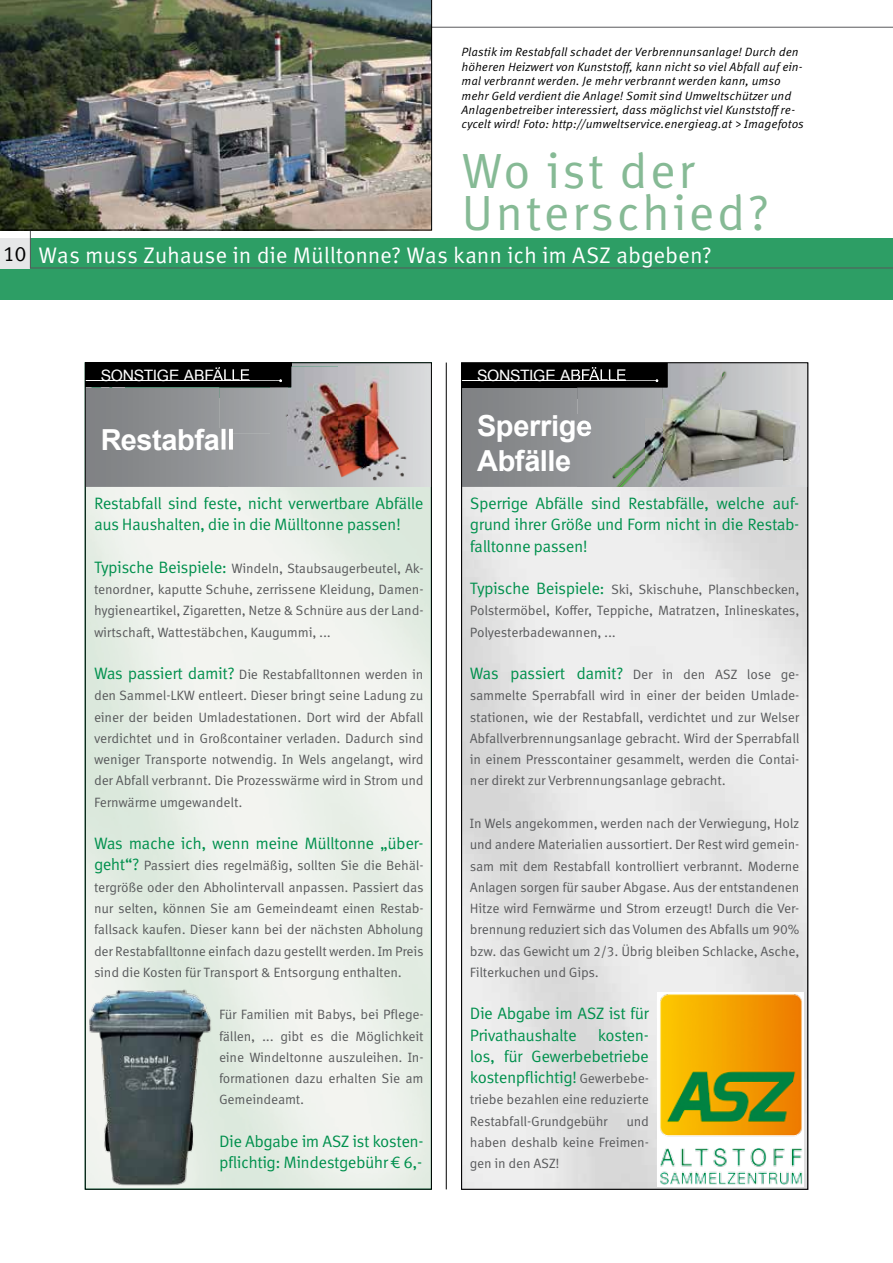
<style>
.page{position:relative;width:893px;height:1263px;background:#fff}
.page>*{position:absolute;margin:0;border:0;box-sizing:border-box;transform-origin:0 0}
.t1{font:49.5px/42px "Meta Correspondence OT";letter-spacing:.04em;color:#86ba95}
.t2{font:700 28.95px/34.8px "Arial";letter-spacing:-.015em;color:#fff}
.t3{font:22.5px "Meta Correspondence OT";letter-spacing:-.01em;color:#fff}
.t4{font:21px "Meta Correspondence OT";color:#000}
.t5{font:16.5px/21.3px "Meta Correspondence OT";letter-spacing:-.03em;color:#00904d}
.t6{font:15.75px "Arial";letter-spacing:-.025em;color:#fff}
.t7{font:13.5px/21.3px "Meta Correspondence OT";letter-spacing:-.015em;color:#58595b;text-align:justify}
.t8{font:italic 12px/14.4px "Meta Correspondence OT";color:#000}
.s1{font-size:16.5px;color:#00904d}
.s2{font-size:13.5px;color:#58595b}
</style>
<div class="page">
<div style="left:0;top:238px;width:893px;height:62px;background:#2d9e65"></div>
<div style="left:0;top:238px;width:30px;height:30px;background:#e6e7e8"></div>
<svg style="left:30px;top:27px;width:863px;height:241px"></svg>
<svg style="left:463px;top:387px;width:114px;height:100px;background:#86888a"></svg>
<div style="left:461px;top:363px;width:206px;height:24px;background:#000"></div>
<hr style="left:461px;top:380px;width:196px;height:1px;background:#fff">
<img style="left:663px;top:365px;width:143px;height:122px">
<img style="left:577px;top:387px;width:86px;height:32px">
<img style="left:586px;top:419px;width:77px;height:68px">
<img style="left:663px;top:365px;width:4px;height:22px">
<img style="left:577px;top:367px;width:49px;height:13px">
<svg style="left:652px;top:374px;width:13px;height:13px"></svg>
<img style="left:577px;top:415px;width:14px;height:27px">
<img style="left:660px;top:994px;width:143px;height:191px">
<hr style="left:446px;top:363px;width:1px;height:826px;background:#000">
<svg style="left:87px;top:365px;width:343px;height:122px;background:#8f8a8a"></svg>
<img style="left:219px;top:428px;width:14px;height:22px">
<img style="left:87px;top:988px;width:127px;height:199px">
<img style="left:0;top:0;width:432px;height:230px">
<h3 class="t4" style="left:4px;top:242px;width:25px">10</h3>
<p class="t8" style="left:462px;top:45px;width:344px">Plastik im Restabfall schadet der Verbrennunsanlage! Durch den höheren Heizwert von Kunststoff, kann nicht so viel Abfall auf ein&shy;mal verbrannt werden. Je mehr verbrannt werden kann, umso mehr Geld verdient die Anlage! Somit sind Umweltschützer und Anlagenbetreiber interessiert, dass möglichst viel Kunststoff re&shy;cycelt wird! Foto: http://umweltservice.energieag.at &gt; Imagefotos</p>
<h1 class="t1" style="left:462px;top:151px;width:310px">Wo ist der<br>Unterschied?</h1>
<h3 class="t3" style="left:38px;top:242px;width:675px">Was muss Zuhause in die Mülltonne? Was kann ich im ASZ abgeben?</h3>
<p class="t6" style="left:101px;top:365px;width:151px">SONSTIGE ABFÄLLE</p>
<h2 class="t2" style="left:101px;top:423px;width:136px">Restabfall</h2>
<p class="t5" style="left:94px;top:493px;width:331px">Restabfall sind feste, nicht verwertbare Abfälle aus Haushalten, die in die Mülltonne passen!</p>
<p class="t7" style="left:94px;top:558px;width:331px"><span class="s1">Typische Beispiele:</span> Windeln, Staubsaugerbeutel, Ak&shy;tenordner, kaputte Schuhe, zerrissene Kleidung, Damen&shy;hygieneartikel, Zigaretten, Netze &amp; Schnüre aus der Land&shy;wirtschaft, Wattestäbchen, Kaugummi, ...</p>
<p class="t7" style="left:94px;top:664px;width:331px"><span class="s1">Was passiert damit?</span> Die Restabfalltonnen werden in den Sammel-LKW entleert. Dieser bringt seine Ladung zu einer der beiden Umladestationen. Dort wird der Abfall verdichtet und in Großcontainer verladen. Dadurch sind weniger Transporte notwendig. In Wels angelangt, wird der Abfall verbrannt. Die Prozesswärme wird in Strom und Fernwärme umgewandelt.</p>
<p class="t5" style="left:94px;top:833px;width:331px">Was mache ich, wenn meine Mülltonne „über-</p>
<p class="t7" style="left:94px;top:855px;width:331px"><span class="s1">geht“?</span> Passiert dies regelmäßig, sollten Sie die Behäl&shy;tergröße oder den Abholintervall anpassen. Passiert das nur selten, können Sie am Gemeindeamt einen Restab&shy;fallsack kaufen. Dieser kann bei der nächsten Abholung der Restabfalltonne einfach dazu gestellt werden. Im Preis sind die Kosten für Transport &amp; Entsorgung enthalten.</p>
<p class="t7" style="left:219px;top:1004px;width:206px">Für Familien mit Babys, bei Pflege&shy;fällen, ... gibt es die Möglichkeit eine Windeltonne auszuleihen. In&shy;formationen dazu erhalten Sie am Gemeindeamt.</p>
<p class="t5" style="left:219px;top:1131px;width:206px">Die Abgabe im ASZ ist kosten&shy;pflichtig: Mindestgebühr € 6,-</p>
<p class="t6" style="left:477px;top:365px;width:151px">SONSTIGE ABFÄLLE</p>
<h2 class="t2" style="left:477px;top:409px;width:117px">Sperrige<br>Abfälle</h2>
<p class="t5" style="left:470px;top:493px;width:331px;text-align:justify">Sperrige Abfälle sind Restabfälle, welche auf&shy;grund ihrer Größe und Form nicht in die Restab&shy;falltonne passen!</p>
<p class="t7" style="left:470px;top:579px;width:331px"><span class="s1">Typische Beispiele:</span> Ski, Skischuhe, Planschbecken, Polstermöbel, Koffer, Teppiche, Matratzen, Inlineskates, Polyesterbadewannen, ...</p>
<p class="t7" style="left:470px;top:664px;width:331px"><span class="s1">Was passiert damit?</span> Der in den ASZ lose ge&shy;sammelte Sperrabfall wird in einer der beiden Umlade&shy;stationen, wie der Restabfall, verdichtet und zur Welser Abfallverbrennungsanlage gebracht. Wird der Sperrabfall in einem Presscontainer gesammelt, werden die Contai&shy;ner direkt zur Verbrennungsanlage gebracht.</p>
<p class="t7" style="left:470px;top:813px;width:331px">In Wels angekommen, werden nach der Verwiegung, Holz und andere Materialien aussortiert. Der Rest wird gemein&shy;sam mit dem Restabfall kontrolliert verbrannt. Moderne Anlagen sorgen für sauber Abgase. Aus der entstandenen Hitze wird Fernwärme und Strom erzeugt! Durch die Ver&shy;brennung reduziert sich das Volumen des Abfalls um 90% bzw. das Gewicht um 2/3. Übrig bleiben Schlacke, Asche, Filterkuchen und Gips.</p>
<p class="t5" style="left:470px;top:1003px;width:181px">Die Abgabe im ASZ ist für<br>Privathaushalte</p>
<p class="t5" style="left:470px;top:1024px;width:181px;text-align:justify;text-indent:128px">kosten&shy;los, für Gewerbebetriebe kostenpflichtig! <span class="s2">Gewerbebe-</span></p>
<p class="t7" style="left:470px;top:1089px;width:180px">triebe bezahlen eine reduzierte<br>Restabfall-Grundgebühr</p>
<p class="t7" style="left:470px;top:1110px;width:181px;text-indent:157px">und haben deshalb keine Freimen&shy;gen in den ASZ!</p>
</div>
